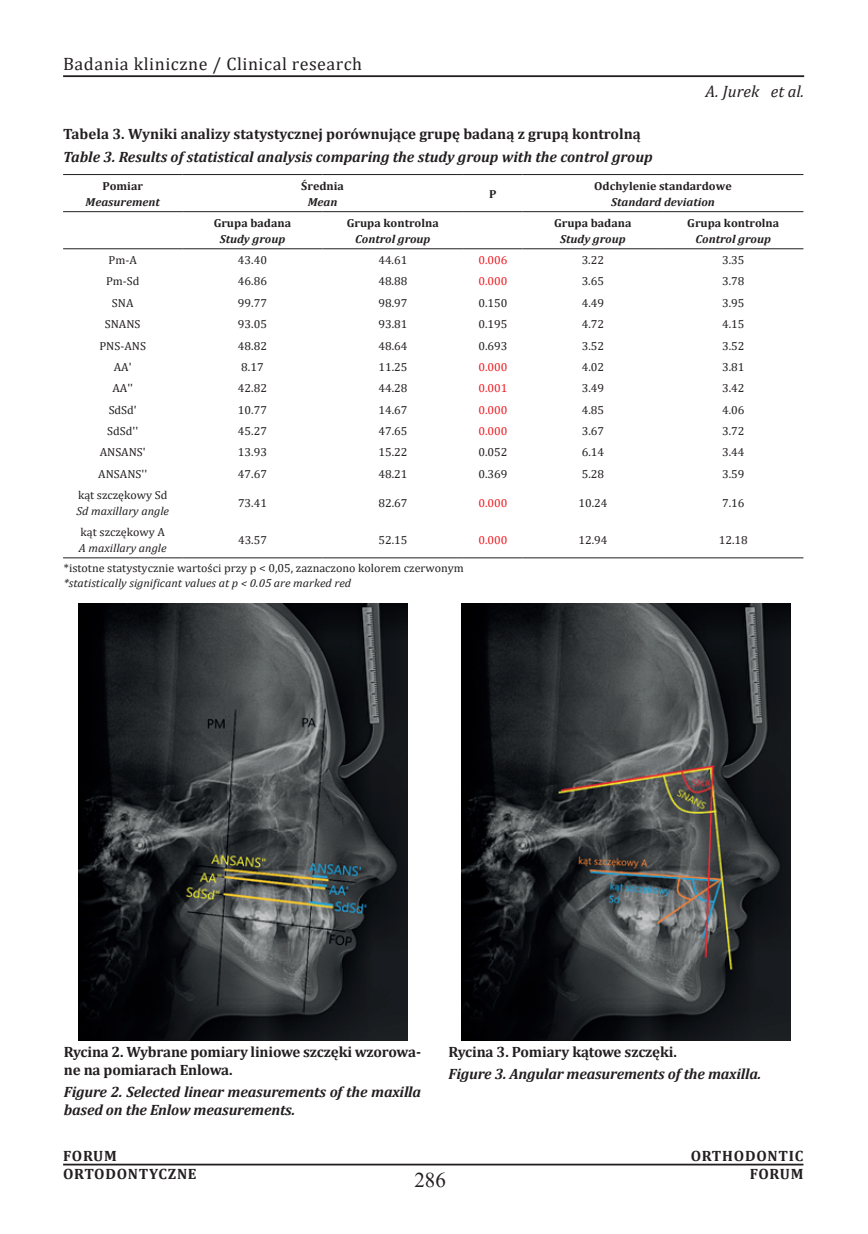
<style>
.page{position:relative;width:868px;height:1234px;background:#fff}
.page>*{position:absolute;margin:0;border:0;box-sizing:border-box;transform-origin:0 0}
.t1{font:21px "Times New Roman";color:#231f20}
.t2{font:18px "Cambria";letter-spacing:.03em;color:#231f20}
.t3{font:italic 16.5px "Cambria";color:#231f20}
.t4{font:italic 700 15px/18px "Cambria";letter-spacing:-.01em;color:#231f20}
.t5{font:700 15px/18px "Cambria";letter-spacing:-.01em;color:#231f20}
.t6{font:700 15px "Cambria";letter-spacing:.05em;color:#231f20}
.t7{font:11.7px "Cambria";color:#231f20}
.t8{font:700 11.7px "Cambria";color:#231f20}
.t9{font:italic 11.7px "Cambria";color:#231f20}
.t10{font:italic 700 11.7px "Cambria";color:#231f20}
.t11{font:11.7px "Cambria";color:#ee1d23}
</style>
<div class="page">
<hr style="left:63px;top:1163px;width:740px;height:2px;background:#231f20">
<hr style="left:63px;top:75px;width:741px;height:2px;background:#231f20">
<hr style="left:63px;top:174px;width:119px;height:1px;background:#231f20">
<hr style="left:182px;top:174px;width:140px;height:1px;background:#231f20">
<hr style="left:322px;top:174px;width:141px;height:1px;background:#231f20">
<hr style="left:463px;top:174px;width:59px;height:1px;background:#231f20">
<hr style="left:522px;top:174px;width:141px;height:1px;background:#231f20">
<hr style="left:663px;top:174px;width:140px;height:1px;background:#231f20">
<hr style="left:63px;top:211px;width:119px;height:1px;background:#231f20">
<hr style="left:182px;top:211px;width:140px;height:1px;background:#231f20">
<hr style="left:322px;top:211px;width:141px;height:1px;background:#231f20">
<hr style="left:463px;top:211px;width:59px;height:1px;background:#231f20">
<hr style="left:522px;top:211px;width:141px;height:1px;background:#231f20">
<hr style="left:663px;top:211px;width:140px;height:1px;background:#231f20">
<hr style="left:63px;top:248px;width:119px;height:1px;background:#231f20">
<hr style="left:182px;top:248px;width:140px;height:1px;background:#231f20">
<hr style="left:322px;top:248px;width:141px;height:1px;background:#231f20">
<hr style="left:463px;top:248px;width:59px;height:1px;background:#231f20">
<hr style="left:522px;top:248px;width:141px;height:1px;background:#231f20">
<hr style="left:663px;top:248px;width:140px;height:1px;background:#231f20">
<hr style="left:63px;top:557px;width:119px;height:1px;background:#231f20">
<hr style="left:182px;top:557px;width:140px;height:1px;background:#231f20">
<hr style="left:322px;top:557px;width:141px;height:1px;background:#231f20">
<hr style="left:463px;top:557px;width:59px;height:1px;background:#231f20">
<hr style="left:522px;top:557px;width:141px;height:1px;background:#231f20">
<hr style="left:663px;top:557px;width:140px;height:1px;background:#231f20">
<img style="left:78px;top:603px;width:329px;height:437px">
<img style="left:461px;top:603px;width:329px;height:437px">
<h2 class="t2" style="left:63px;top:53px;width:300px">Badania kliniczne / Clinical research</h2>
<h3 class="t3" style="left:705px;top:79px;width:100px">A. Jurek et al.</h3>
<p class="t5" style="left:63px;top:125px;width:579px">Tabela 3. Wyniki analizy statystycznej porównujące grupę badaną z grupą kontrolną</p>
<p class="t4" style="left:63px;top:147px;width:591px">Table 3. Results of statistical analysis comparing the study group with the control group</p>
<p class="t8" style="left:102px;top:178px;width:42px">Pomiar</p>
<p class="t10" style="left:86px;top:193px;width:76px">Measurement</p>
<p class="t8" style="left:301px;top:178px;width:44px">Średnia</p>
<p class="t10" style="left:308px;top:193px;width:31px">Mean</p>
<p class="t8" style="left:594px;top:177px;width:139px">Odchylenie standardowe</p>
<p class="t10" style="left:611px;top:193px;width:105px">Standard deviation</p>
<p class="t8" style="left:489px;top:185px;width:9px">P</p>
<p class="t8" style="left:214px;top:215px;width:79px">Grupa badana</p>
<p class="t10" style="left:220px;top:230px;width:67px">Study group</p>
<p class="t8" style="left:347px;top:215px;width:93px">Grupa kontrolna</p>
<p class="t10" style="left:355px;top:230px;width:77px">Control group</p>
<p class="t8" style="left:554px;top:215px;width:79px">Grupa badana</p>
<p class="t10" style="left:560px;top:230px;width:67px">Study group</p>
<p class="t8" style="left:687px;top:215px;width:93px">Grupa kontrolna</p>
<p class="t10" style="left:695px;top:230px;width:77px">Control group</p>
<p class="t7" style="left:108px;top:253px;width:30px">Pm-A</p>
<p class="t7" style="left:238px;top:253px;width:31px">43.40</p>
<p class="t7" style="left:378px;top:253px;width:31px">44.61</p>
<p class="t11" style="left:478px;top:253px;width:31px">0.006</p>
<p class="t7" style="left:581px;top:253px;width:24px">3.22</p>
<p class="t7" style="left:722px;top:253px;width:24px">3.35</p>
<p class="t7" style="left:106px;top:274px;width:35px">Pm-Sd</p>
<p class="t7" style="left:238px;top:274px;width:31px">46.86</p>
<p class="t7" style="left:378px;top:274px;width:31px">48.88</p>
<p class="t11" style="left:478px;top:274px;width:31px">0.000</p>
<p class="t7" style="left:581px;top:274px;width:24px">3.65</p>
<p class="t7" style="left:722px;top:274px;width:24px">3.78</p>
<p class="t7" style="left:112px;top:296px;width:23px">SNA</p>
<p class="t7" style="left:238px;top:296px;width:31px">99.77</p>
<p class="t7" style="left:378px;top:296px;width:31px">98.97</p>
<p class="t7" style="left:478px;top:296px;width:31px">0.150</p>
<p class="t7" style="left:581px;top:296px;width:24px">4.49</p>
<p class="t7" style="left:722px;top:296px;width:24px">3.95</p>
<p class="t7" style="left:105px;top:317px;width:37px">SNANS</p>
<p class="t7" style="left:238px;top:317px;width:31px">93.05</p>
<p class="t7" style="left:378px;top:317px;width:31px">93.81</p>
<p class="t7" style="left:478px;top:317px;width:31px">0.195</p>
<p class="t7" style="left:581px;top:317px;width:24px">4.72</p>
<p class="t7" style="left:722px;top:317px;width:24px">4.15</p>
<p class="t7" style="left:99px;top:338px;width:48px">PNS-ANS</p>
<p class="t7" style="left:238px;top:338px;width:31px">48.82</p>
<p class="t7" style="left:378px;top:338px;width:31px">48.64</p>
<p class="t7" style="left:478px;top:338px;width:31px">0.693</p>
<p class="t7" style="left:581px;top:338px;width:24px">3.52</p>
<p class="t7" style="left:722px;top:338px;width:24px">3.52</p>
<p class="t7" style="left:114px;top:360px;width:19px">AA'</p>
<p class="t7" style="left:241px;top:360px;width:24px">8.17</p>
<p class="t7" style="left:378px;top:360px;width:31px">11.25</p>
<p class="t11" style="left:478px;top:360px;width:31px">0.000</p>
<p class="t7" style="left:581px;top:360px;width:24px">4.02</p>
<p class="t7" style="left:722px;top:360px;width:24px">3.81</p>
<p class="t7" style="left:112px;top:381px;width:22px">AA''</p>
<p class="t7" style="left:238px;top:381px;width:31px">42.82</p>
<p class="t7" style="left:378px;top:381px;width:31px">44.28</p>
<p class="t11" style="left:478px;top:381px;width:31px">0.001</p>
<p class="t7" style="left:581px;top:381px;width:24px">3.49</p>
<p class="t7" style="left:722px;top:381px;width:24px">3.42</p>
<p class="t7" style="left:109px;top:402px;width:30px">SdSd'</p>
<p class="t7" style="left:238px;top:402px;width:31px">10.77</p>
<p class="t7" style="left:378px;top:402px;width:31px">14.67</p>
<p class="t11" style="left:478px;top:402px;width:31px">0.000</p>
<p class="t7" style="left:581px;top:402px;width:24px">4.85</p>
<p class="t7" style="left:722px;top:402px;width:24px">4.06</p>
<p class="t7" style="left:107px;top:424px;width:32px">SdSd''</p>
<p class="t7" style="left:238px;top:424px;width:31px">45.27</p>
<p class="t7" style="left:378px;top:424px;width:31px">47.65</p>
<p class="t11" style="left:478px;top:424px;width:31px">0.000</p>
<p class="t7" style="left:581px;top:424px;width:24px">3.67</p>
<p class="t7" style="left:722px;top:424px;width:24px">3.72</p>
<p class="t7" style="left:100px;top:445px;width:48px">ANSANS'</p>
<p class="t7" style="left:238px;top:445px;width:31px">13.93</p>
<p class="t7" style="left:378px;top:445px;width:31px">15.22</p>
<p class="t7" style="left:478px;top:445px;width:31px">0.052</p>
<p class="t7" style="left:581px;top:445px;width:24px">6.14</p>
<p class="t7" style="left:722px;top:445px;width:24px">3.44</p>
<p class="t7" style="left:98px;top:466px;width:50px">ANSANS''</p>
<p class="t7" style="left:238px;top:466px;width:31px">47.67</p>
<p class="t7" style="left:378px;top:466px;width:31px">48.21</p>
<p class="t7" style="left:478px;top:466px;width:31px">0.369</p>
<p class="t7" style="left:581px;top:466px;width:24px">5.28</p>
<p class="t7" style="left:722px;top:466px;width:24px">3.59</p>
<p class="t7" style="left:78px;top:488px;width:91px">kąt szczękowy Sd</p>
<p class="t9" style="left:76px;top:502px;width:94px">Sd maxillary angle</p>
<p class="t7" style="left:238px;top:496px;width:31px">73.41</p>
<p class="t7" style="left:378px;top:496px;width:31px">82.67</p>
<p class="t11" style="left:478px;top:496px;width:31px">0.000</p>
<p class="t7" style="left:578px;top:496px;width:31px">10.24</p>
<p class="t7" style="left:722px;top:496px;width:24px">7.16</p>
<p class="t7" style="left:81px;top:525px;width:86px">kąt szczękowy A</p>
<p class="t9" style="left:79px;top:539px;width:89px">A maxillary angle</p>
<p class="t7" style="left:238px;top:533px;width:31px">43.57</p>
<p class="t7" style="left:378px;top:533px;width:31px">52.15</p>
<p class="t11" style="left:478px;top:533px;width:31px">0.000</p>
<p class="t7" style="left:578px;top:533px;width:31px">12.94</p>
<p class="t7" style="left:718px;top:533px;width:31px">12.18</p>
<p class="t7" style="left:64px;top:560px;width:401px">*istotne statystycznie wartości przy p &lt; 0,05, zaznaczono kolorem czerwonym</p>
<p class="t9" style="left:64px;top:574px;width:289px">*statistically significant values at p &lt; 0.05 are marked red</p>
<p class="t5" style="left:64px;top:1041px;width:359px">Rycina 2. Wybrane pomiary liniowe szczęki wzorowa&shy;ne na pomiarach Enlowa.</p>
<p class="t4" style="left:64px;top:1081px;width:359px">Figure 2. Selected linear measurements of the maxilla based on the Enlow measurements.</p>
<p class="t5" style="left:448px;top:1041px;width:230px">Rycina 3. Pomiary kątowe szczęki.</p>
<p class="t4" style="left:448px;top:1063px;width:314px">Figure 3. Angular measurements of the maxilla.</p>
<p class="t5" style="left:63px;top:1145px;width:347px">Forum O</p>
<p class="t6" style="left:701px;top:1144px;width:103px">rthodontic</p>
<p class="t6" style="left:63px;top:1162px;width:416px">Ortodontyczne f</p>
<p class="t5" style="left:758px;top:1163px;width:46px">orum</p>
<h1 class="t1" style="left:414px;top:1164px;width:33px">286</h1>
</div>
